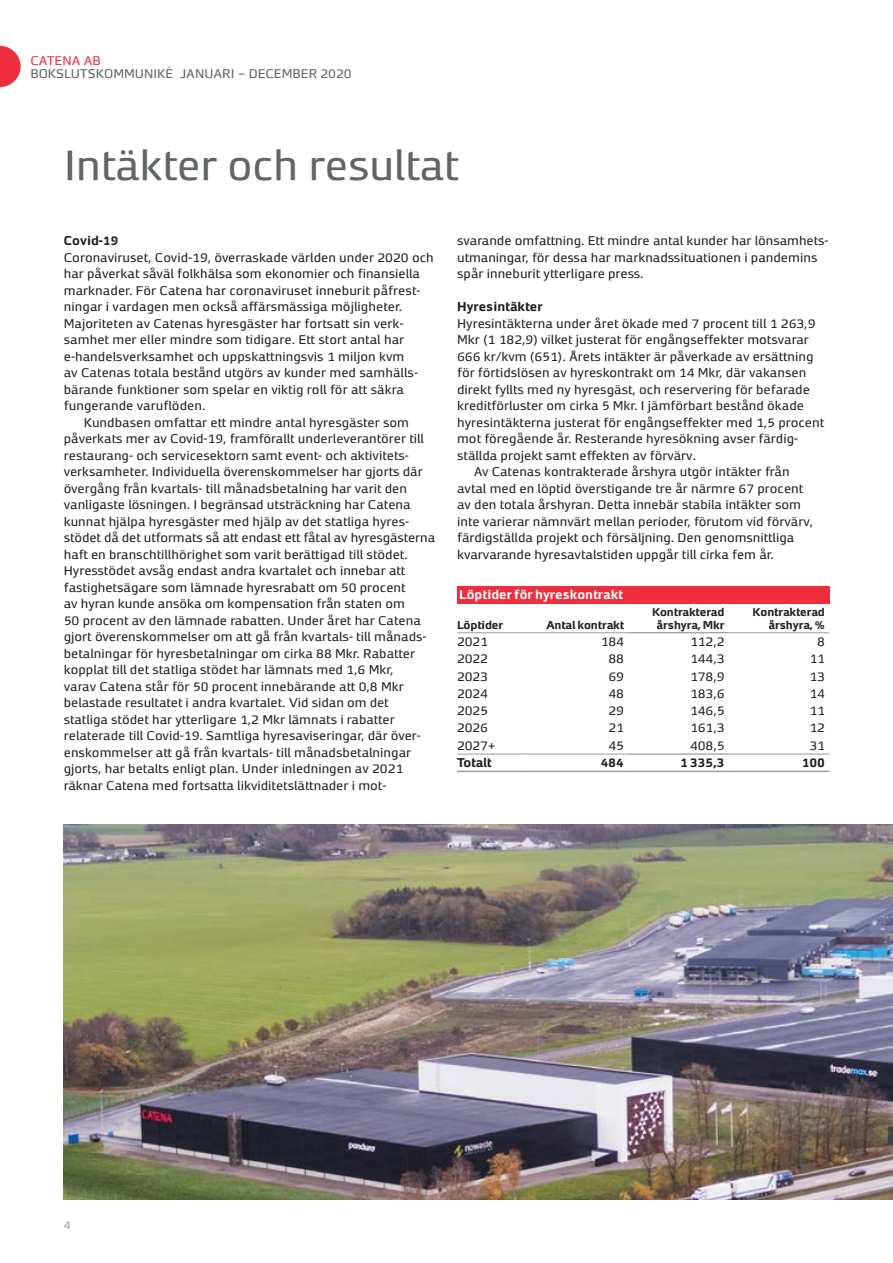
<style>
.page{position:relative;width:893px;height:1263px;background:#fff}
.page>*{position:absolute;margin:0;border:0;box-sizing:border-box;transform-origin:0 0}
.Huvudrubrik{font:45px "Hall";letter-spacing:-.01em;color:#626565}
.Brödtext{font:13.5px/16.5px "Hall";color:#231f20}
.Tabelltext{font:13.5px "Hall";letter-spacing:-.01em;color:#231f20}
.t1{font:13.5px "Hall";color:#626565}
.Mellis_1{font:700 13.5px "Hall";color:#fff}
.Brödtext-2{font:700 13.5px "Hall";color:#231f20}
.Tabelltext-2{font:700 13.5px "Hall";letter-spacing:-.01em;color:#231f20}
.t2{font:13.5px "Hall";color:#ee2e3d}
.TABELLRubrik{font:700 12px/12.8px "Hall";letter-spacing:-.01em;color:#231f20;text-align:center}
.t3{font:12px "Hall";color:#999c9e}
</style>
<div class="page">
<img style="left:64px;top:825px;width:829px;height:374px">
<svg style="left:0;top:46px;width:21px;height:41px"></svg>
<div style="left:457px;top:586px;width:372px;height:18px;background:#ee2e3d"></div>
<hr style="left:457px;top:632px;width:71px;height:1px;background:#999c9e">
<hr style="left:528px;top:632px;width:100px;height:1px;background:#999c9e">
<hr style="left:729px;top:632px;width:100px;height:1px;background:#999c9e">
<hr style="left:457px;top:754px;width:71px;height:1px;background:#999c9e">
<hr style="left:528px;top:754px;width:100px;height:1px;background:#999c9e">
<hr style="left:729px;top:754px;width:100px;height:1px;background:#999c9e">
<hr style="left:457px;top:771px;width:71px;height:1px;background:#999c9e">
<hr style="left:528px;top:771px;width:100px;height:1px;background:#999c9e">
<hr style="left:628px;top:771px;width:101px;height:1px;background:#999c9e">
<hr style="left:729px;top:771px;width:100px;height:1px;background:#999c9e">
<hr style="left:628px;top:632px;width:101px;height:1px;background:#818387">
<hr style="left:628px;top:754px;width:101px;height:1px;background:#818387">
<p class="t2" style="left:30px;top:53px;width:72px">CATENA AB</p>
<p class="t1" style="left:30px;top:67px;width:323px">BOKSLUTSKOMMUNIKÉ JANUARI – DECEMBER 2020</p>
<p class="Huvudrubrik" style="left:64px;top:141px;width:397px">Intäkter och resultat</p>
<p class="Brödtext-2" style="left:64px;top:234px;width:56px">Covid-19</p>
<p class="Brödtext" style="left:64px;top:249px;width:371px">Coronaviruset, Covid-19, överraskade världen under 2020 och har påverkat såväl folkhälsa som ekonomier och finansiella marknader. För Catena har coronaviruset inneburit påfrest&shy;ningar i vardagen men också affärsmässiga möjligheter.</p>
<p class="Brödtext" style="left:64px;top:315px;width:356px">Majoriteten av Catenas hyresgäster har fortsatt sin verk&shy;samhet mer eller mindre som tidigare. Ett stort antal har e-handelsverksamhet och uppskattningsvis 1 miljon kvm av Catenas totala bestånd utgörs av kunder med samhälls&shy;bärande funktioner som spelar en viktig roll för att säkra fungerande varuflöden.</p>
<p class="Brödtext" style="left:64px;top:414px;width:373px;text-indent:20px">Kundbasen omfattar ett mindre antal hyresgäster som påverkats mer av Covid-19, framförallt underleverantörer till restaurang- och servicesektorn samt event- och aktivitets&shy;verksamheter. Individuella överenskommelser har gjorts där övergång från kvartals- till månadsbetalning har varit den vanligaste lösningen. I begränsad utsträckning har Catena kunnat hjälpa hyresgäster med hjälp av det statliga hyres&shy;stödet då det utformats så att endast ett fåtal av hyresgästerna haft en branschtillhörighet som varit berättigad till stödet.<br>Hyresstödet avsåg endast andra kvartalet och innebar att fastighetsägare som lämnade hyresrabatt om 50 procent<br>av hyran kunde ansöka om kompensation från staten om<br>50 procent av den lämnade rabatten. Under året har Catena gjort överenskommelser om att gå från kvartals- till månads&shy;betalningar för hyresbetalningar om cirka 88 Mkr. Rabatter kopplat till det statliga stödet har lämnats med 1,6 Mkr,<br>varav Catena står för 50 procent innebärande att 0,8 Mkr belastade resultatet i andra kvartalet. Vid sidan om det statliga stödet har ytterligare 1,2 Mkr lämnats i rabatter relaterade till Covid-19. Samtliga hyresaviseringar, där över&shy;enskommelser att gå från kvartals- till månadsbetalningar gjorts, har betalts enligt plan. Under inledningen av 2021 räknar Catena med fortsatta likviditetslättnader i mot-</p>
<p class="Brödtext" style="left:457px;top:233px;width:373px">svarande omfattning. Ett mindre antal kunder har lönsamhets&shy;utmaningar, för dessa har marknadssituationen i pandemins spår inneburit ytterligare press.</p>
<p class="Brödtext-2" style="left:457px;top:300px;width:87px">Hyresintäkter</p>
<p class="Brödtext" style="left:457px;top:315px;width:369px">Hyresintäkterna under året ökade med 7 procent till 1 263,9<br>Mkr (1 182,9) vilket justerat för engångseffekter motsvarar 666 kr/kvm (651). Årets intäkter är påverkade av ersättning för förtidslösen av hyreskontrakt om 14 Mkr, där vakansen direkt fyllts med ny hyresgäst, och reservering för befarade kreditförluster om cirka 5 Mkr. I jämförbart bestånd ökade hyresintäkterna justerat för engångseffekter med 1,5 procent mot föregående år. Resterande hyresökning avser färdig&shy;ställda projekt samt effekten av förvärv.</p>
<p class="Brödtext" style="left:457px;top:464px;width:358px;text-indent:17px">Av Catenas kontrakterade årshyra utgör intäkter från avtal med en löptid överstigande tre år närmre 67 procent av den totala årshyran. Detta innebär stabila intäkter som inte varierar nämnvärt mellan perioder, förutom vid förvärv, färdigställda projekt och försäljning. Den genomsnittliga kvarvarande hyresavtalstiden uppgår till cirka fem år.</p>
<p class="Mellis_1" style="left:459px;top:588px;width:165px">Löptider för hyreskontrakt</p>
<p class="TABELLRubrik" style="left:457px;top:618px;width:48px">Löptider</p>
<p class="TABELLRubrik" style="left:546px;top:618px;width:79px">Antal kontrakt</p>
<p class="TABELLRubrik" style="left:652px;top:606px;width:74px">Kontrakterad årshyra, Mkr</p>
<p class="TABELLRubrik" style="left:752px;top:606px;width:74px;text-align:right">Kontrakterad årshyra, %</p>
<p class="Tabelltext" style="left:457px;top:634px;width:32px">2021</p>
<p class="Tabelltext" style="left:601px;top:634px;width:25px">184</p>
<p class="Tabelltext" style="left:690px;top:634px;width:36px">112,2</p>
<p class="Tabelltext" style="left:817px;top:634px;width:9px">8</p>
<p class="Tabelltext" style="left:457px;top:652px;width:32px">2022</p>
<p class="Tabelltext" style="left:608px;top:652px;width:17px">88</p>
<p class="Tabelltext" style="left:690px;top:652px;width:36px">144,3</p>
<p class="Tabelltext" style="left:809px;top:652px;width:17px">11</p>
<p class="Tabelltext" style="left:457px;top:669px;width:32px">2023</p>
<p class="Tabelltext" style="left:608px;top:669px;width:17px">69</p>
<p class="Tabelltext" style="left:690px;top:669px;width:36px">178,9</p>
<p class="Tabelltext" style="left:809px;top:669px;width:17px">13</p>
<p class="Tabelltext" style="left:457px;top:686px;width:32px">2024</p>
<p class="Tabelltext" style="left:608px;top:686px;width:17px">48</p>
<p class="Tabelltext" style="left:690px;top:686px;width:36px">183,6</p>
<p class="Tabelltext" style="left:809px;top:686px;width:17px">14</p>
<p class="Tabelltext" style="left:457px;top:704px;width:32px">2025</p>
<p class="Tabelltext" style="left:608px;top:704px;width:17px">29</p>
<p class="Tabelltext" style="left:690px;top:704px;width:36px">146,5</p>
<p class="Tabelltext" style="left:809px;top:704px;width:17px">11</p>
<p class="Tabelltext" style="left:457px;top:721px;width:32px">2026</p>
<p class="Tabelltext" style="left:608px;top:721px;width:17px">21</p>
<p class="Tabelltext" style="left:690px;top:721px;width:36px">161,3</p>
<p class="Tabelltext" style="left:809px;top:721px;width:17px">12</p>
<p class="Tabelltext" style="left:457px;top:738px;width:40px">2027+</p>
<p class="Tabelltext" style="left:608px;top:738px;width:17px">45</p>
<p class="Tabelltext" style="left:690px;top:738px;width:36px">408,5</p>
<p class="Tabelltext" style="left:809px;top:738px;width:17px">31</p>
<p class="Tabelltext-2" style="left:457px;top:756px;width:36px">Totalt</p>
<p class="Tabelltext-2" style="left:601px;top:756px;width:25px">484</p>
<p class="Tabelltext-2" style="left:680px;top:756px;width:46px">1 335,3</p>
<p class="Tabelltext-2" style="left:802px;top:756px;width:25px">100</p>
<p class="t3" style="left:64px;top:1218px;width:8px">4</p>
</div>
